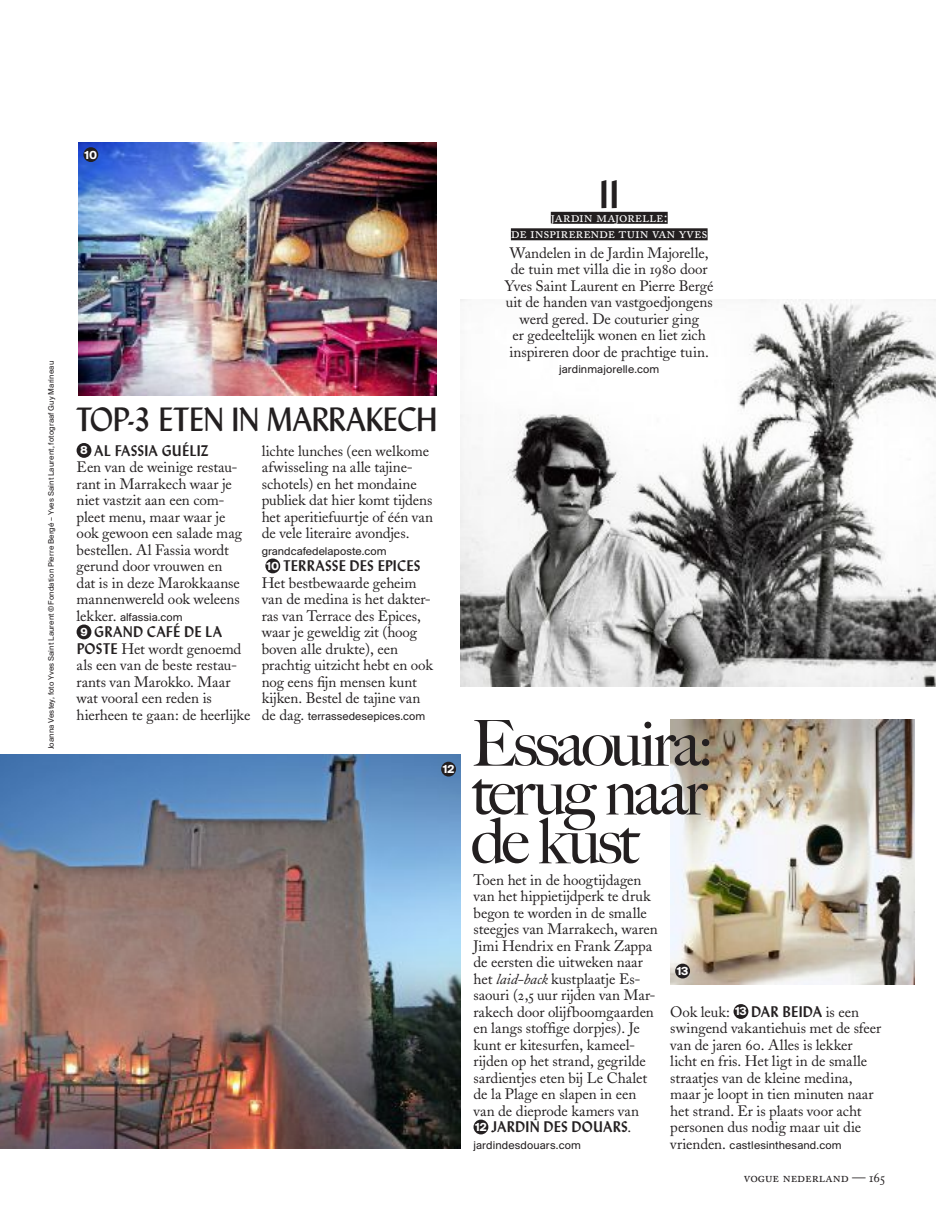
<style>
.page{position:relative;width:936px;height:1212px;background:#fff}
.page>*{position:absolute;margin:0;border:0;box-sizing:border-box;transform-origin:0 0}
.t1{font:500 63.45px "Big Caslon";letter-spacing:-.05em;color:#231f20}
.t2{font:700 39px "Lisbon CG";color:#231f20}
.t3{font:32.85px "Lisbon CG";letter-spacing:-.015em;color:#231f20}
.t4{font:15px/16.5px "Adobe Caslon";letter-spacing:-.005em;color:#231f20}
.t5{font:15px "Adobe Caslon Regular SC";letter-spacing:-.01em;color:#fff}
.t6{font:700 15px "Lisbon CG";letter-spacing:.01em;color:#231f20}
.t7{font:13.5px "Adobe Caslon Regular SC";color:#231f20}
.t8{font:700 12.15px "Suisse BP Intl";letter-spacing:-.02em;color:#fff}
.t9{font:11.7px "Suisse BP Intl";letter-spacing:.01em;color:#231f20}
.t10{font:8.25px "Suisse BP Intl";letter-spacing:.01em;color:#231f20}
.s1{font-family:"Adobe Caslon";font-size:15px}
.s2{font-family:"Lisbon CG";font-weight:700}
.s3{font-family:"Adobe Caslon Regular SC"}
.s4{font-style:italic}
.s5{font-family:"Adobe Caslon";font-weight:400}
</style>
<div class="page">
<img style="left:670px;top:720px;width:244px;height:264px">
<img style="left:0;top:754px;width:460px;height:395px">
<img style="left:460px;top:300px;width:475px;height:387px">
<img style="left:78px;top:142px;width:358px;height:254px">
<div style="left:550px;top:212px;width:117px;height:12px;background:#231f20"></div>
<div style="left:511px;top:228px;width:196px;height:12px;background:#231f20"></div>
<div style="left:473px;top:1119px;width:15px;height:15px;background:#231f20;border-radius:50%"></div>
<div style="left:265px;top:558px;width:15px;height:15px;background:#231f20;border-radius:50%"></div>
<div style="left:77px;top:443px;width:14px;height:15px;background:#231f20;border-radius:50%"></div>
<div style="left:77px;top:624px;width:14px;height:15px;background:#231f20;border-radius:50%"></div>
<div style="left:733px;top:1004px;width:15px;height:15px;background:#231f20;border-radius:50%"></div>
<div style="left:675px;top:963px;width:15px;height:15px;background:#231f20;border-radius:50%"></div>
<div style="left:441px;top:762px;width:15px;height:14px;background:#231f20;border-radius:50%"></div>
<div style="left:83px;top:147px;width:15px;height:15px;background:#231f20;border-radius:50%"></div>
<p class="t10" style="left:46px;top:749px;width:390px;rotate:-90deg">Joanna Vestey, foto Yves Saint Laurent ©Fondation Pierre Bergé – Yves Saint Laurent, fotograaf Guy Marineau</p>
<p class="t8" style="left:85px;top:147px;width:14px">10</p>
<p class="t3" style="left:76px;top:399px;width:362px">TOP-3 ETEN IN MARRAKECH</p>
<p class="t8" style="left:80px;top:443px;width:9px">8</p>
<p class="t6" style="left:94px;top:441px;width:116px">AL FASSIA GUÉLIZ</p>
<p class="t4" style="left:77px;top:459px;width:167px">Een van de weinige restau&shy;rant in Marrakech waar je niet vastzit aan een com&shy;pleet menu, maar waar je ook gewoon een salade mag bestellen. Al Fassia wordt gerund door vrouwen en dat is in deze Marokkaanse mannenwereld ook weleens</p>
<p class="t9" style="left:77px;top:610px;width:107px"><span class="s1">lekker.</span> alfassia.com</p>
<p class="t8" style="left:80px;top:625px;width:9px">9</p>
<p class="t4" style="left:77px;top:624px;width:175px;text-indent:18px"><span class="s2">GRAND CAFÉ DE LA<br>POSTE</span> Het wordt genoemd als een van de beste restau&shy;rants van Marokko. Maar wat vooral een reden is hierheen te gaan: de heerlijke</p>
<p class="t4" style="left:262px;top:442px;width:173px">lichte lunches (een welkome afwisseling na alle tajine&shy;schotels) en het mondaine publiek dat hier komt tijdens het aperitiefuurtje of één van de vele literaire avondjes.</p>
<p class="t9" style="left:262px;top:544px;width:126px">grandcafedelaposte.com</p>
<p class="t8" style="left:266px;top:559px;width:14px">10</p>
<p class="t4" style="left:262px;top:558px;width:173px;text-indent:21px"><span class="s2">TERRASSE DES EPICES<br></span>Het bestbewaarde geheim van de medina is het dakter&shy;ras van Terrace des Epices, waar je geweldig zit (hoog boven alle drukte), een prachtig uitzicht hebt en ook nog eens fijn mensen kunt kijken. Bestel de tajine van</p>
<p class="t9" style="left:262px;top:709px;width:165px"><span class="s1">de dag.</span> terrassedesepices.com</p>
<p class="t8" style="left:443px;top:762px;width:13px">12</p>
<p class="t2" style="left:597px;top:170px;width:25px">11</p>
<p class="t5" style="left:550px;top:208px;width:118px">jardin majorelle:</p>
<p class="t5" style="left:511px;top:224px;width:198px">de inspirerende tuin van yves</p>
<p class="t4" style="left:505px;top:244px;width:210px;text-align:center">Wandelen in de Jardin Majorelle, de tuin met villa die in <span class="s3">1980</span> door Yves Saint Laurent en Pierre Bergé uit de handen van vastgoedjongens werd gered. De couturier ging<br>er gedeeltelijk wonen en liet zich inspireren door de prachtige tuin.</p>
<p class="t9" style="left:559px;top:362px;width:102px">jardinmajorelle.com</p>
<p class="t1" style="left:471px;top:706px;width:244px">Essaouira:</p>
<p class="t1" style="left:471px;top:755px;width:238px">terug naar</p>
<p class="t1" style="left:471px;top:804px;width:169px">de kust</p>
<p class="t4" style="left:473px;top:871px;width:186px">Toen het in de hoogtijdagen van het hippietijdperk te druk begon te worden in de smalle steegjes van Marrakech, waren<br>Jimi Hendrix en Frank Zappa de eersten die uitweken naar het <span class="s4">laid-back</span> kustplaatje Es&shy;saouri (<span class="s3">2,5</span> uur rijden van Mar&shy;rakech door olijfboomgaarden en langs stoffige dorpjes). Je kunt er kitesurfen, kameel&shy;rijden op het strand, gegrilde sardientjes eten bij Le Chalet de la Plage en slapen in een van de dieprode kamers van</p>
<p class="t8" style="left:475px;top:1120px;width:13px">12</p>
<p class="t6" style="left:491px;top:1117px;width:142px">JARDIN DES DOUARS<span class="s5">.</span></p>
<p class="t9" style="left:473px;top:1138px;width:109px">jardindesdouars.com</p>
<p class="t8" style="left:676px;top:964px;width:13px">13</p>
<p class="t4" style="left:670px;top:1003px;width:212px;text-indent:81px"><span class="s2">DAR BEIDA</span> is een swingend vakantiehuis met de sfeer van de jaren <span class="s3">60.</span> Alles is lekker licht en fris. Het ligt in de smalle straatjes van de kleine medina, maar je loopt in tien minuten naar het strand. Er is plaats voor acht personen dus nodig maar uit die</p>
<p class="t9" style="left:670px;top:1138px;width:173px"><span class="s1">vrienden.</span> castlesinthesand.com</p>
<p class="t4" style="left:670px;top:1003px;width:61px">Ook leuk:</p>
<p class="t8" style="left:735px;top:1004px;width:13px">13</p>
<p class="t7" style="left:743px;top:1169px;width:142px">vogue nederland — 165</p>
</div>
